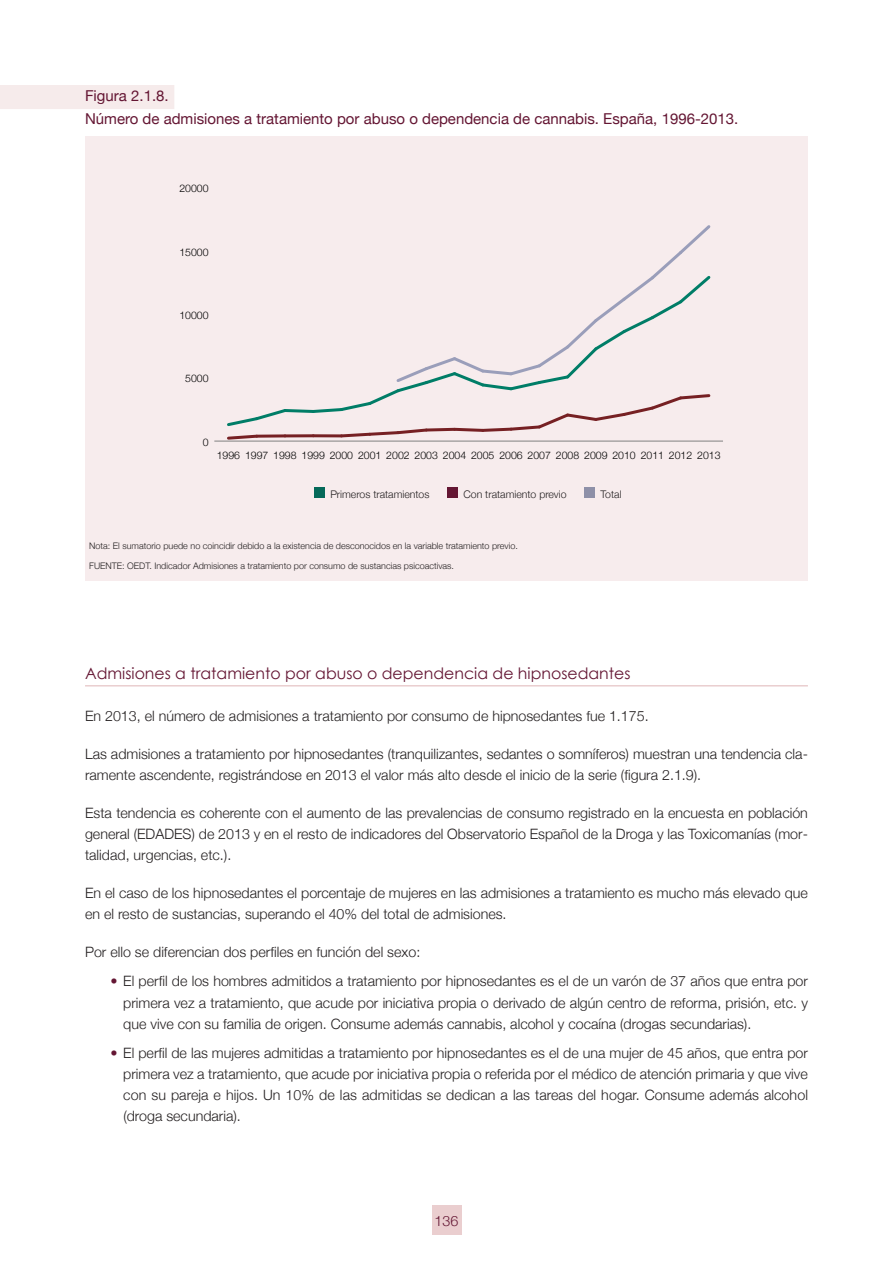
<style>
.page{position:relative;width:893px;height:1263px;background:#fff}
.page>*{position:absolute;margin:0;border:0;box-sizing:border-box;transform-origin:0 0}
.t1{font:15.75px "Century Gothic";color:#641633}
.t2{font:15px/23.7px "Helvetica Neue";color:#641633}
.t3{font:300 14.25px/21px "Helvetica Neue";color:#231f20;text-align:justify}
.t4{font:300 14.25px "Helvetica Neue";color:#641633}
.t5{font:300 10.5px "Helvetica Neue";color:#000}
.t6{font:300 10.5px "Helvetica Neue";color:#231f20}
.t7{font:300 9px/19.8px "Helvetica Neue";color:#231f20}
.s1{color:#641633}
</style>
<div class="page">
<div style="left:432px;top:1205px;width:29px;height:30px;background:#eacecf"></div>
<hr style="left:85px;top:685px;width:723px;height:1px;background:#eacecf">
<div style="left:0;top:85px;width:174px;height:24px;background:#f6ebeb"></div>
<div style="left:85px;top:136px;width:723px;height:444px;background:#f7eced"></div>
<hr style="left:214px;top:441px;width:509px;height:1px;background:#808080">
<svg style="left:225px;top:225px;width:488px;height:216px"></svg>
<div style="left:314px;top:487px;width:10px;height:10px;background:#056959"></div>
<div style="left:584px;top:487px;width:11px;height:10px;background:#8e90a8"></div>
<div style="left:447px;top:487px;width:11px;height:10px;background:#641633"></div>
<p class="t2" style="left:85px;top:83px;width:655px">Figura 2.1.8.<br>Número de admisiones a tratamiento por abuso o dependencia de cannabis. España, 1996-2013.</p>
<p class="t5" style="left:179px;top:182px;width:31px">20000</p>
<p class="t5" style="left:179px;top:245px;width:31px">15000</p>
<p class="t5" style="left:179px;top:309px;width:31px">10000</p>
<p class="t5" style="left:185px;top:372px;width:25px">5000</p>
<p class="t5" style="left:203px;top:436px;width:7px">0</p>
<p class="t5" style="left:217px;top:448px;width:505px">1996 1997 1998 1999 2000 2001 2002 2003 2004 2005 2006 2007 2008 2009 2010 2011 2012 2013</p>
<p class="t6" style="left:330px;top:487px;width:101px">Primeros tratamientos</p>
<p class="t6" style="left:463px;top:487px;width:105px">Con tratamiento previo</p>
<p class="t6" style="left:601px;top:487px;width:23px">Total</p>
<p class="t7" style="left:89px;top:535px;width:430px">Nota: El sumatorio puede no coincidir debido a la existencia de desconocidos en la variable tratamiento previo.<br>FUENTE: OEDT. Indicador Admisiones a tratamiento por consumo de sustancias psicoactivas.</p>
<p class="t1" style="left:85px;top:663px;width:547px">Admisiones a tratamiento por abuso o dependencia de hipnosedantes</p>
<p class="t3" style="left:85px;top:705px;width:565px">En 2013, el número de admisiones a tratamiento por consumo de hipnosedantes fue 1.175.</p>
<p class="t3" style="left:85px;top:743px;width:724px">Las admisiones a tratamiento por hipnosedantes (tranquilizantes, sedantes o somníferos) muestran una tendencia cla&shy;ramente ascendente, registrándose en 2013 el valor más alto desde el inicio de la serie (figura 2.1.9).</p>
<p class="t3" style="left:85px;top:802px;width:724px">Esta tendencia es coherente con el aumento de las prevalencias de consumo registrado en la encuesta en población general (EDADES) de 2013 y en el resto de indicadores del Observatorio Español de la Droga y las Toxicomanías (mor&shy;talidad, urgencias, etc.).</p>
<p class="t3" style="left:85px;top:882px;width:724px">En el caso de los hipnosedantes el porcentaje de mujeres en las admisiones a tratamiento es mucho más elevado que en el resto de sustancias, superando el 40% del total de admisiones.</p>
<p class="t3" style="left:85px;top:941px;width:337px">Por ello se diferencian dos perfiles en función del sexo:</p>
<p class="t3" style="left:123px;top:970px;width:686px;text-indent:-13px"><span class="s1">•</span> El perfil de los hombres admitidos a tratamiento por hipnosedantes es el de un varón de 37 años que entra por primera vez a tratamiento, que acude por iniciativa propia o derivado de algún centro de reforma, prisión, etc. y que vive con su familia de origen. Consume además cannabis, alcohol y cocaína (drogas secundarias).</p>
<p class="t3" style="left:123px;top:1042px;width:686px;text-indent:-13px"><span class="s1">•</span> El perfil de las mujeres admitidas a tratamiento por hipnosedantes es el de una mujer de 45 años, que entra por primera vez a tratamiento, que acude por iniciativa propia o referida por el médico de atención primaria y que vive con su pareja e hijos. Un 10% de las admitidas se dedican a las tareas del hogar. Consume además alcohol (droga secundaria).</p>
<p class="t4" style="left:435px;top:1212px;width:25px">136</p>
</div>
